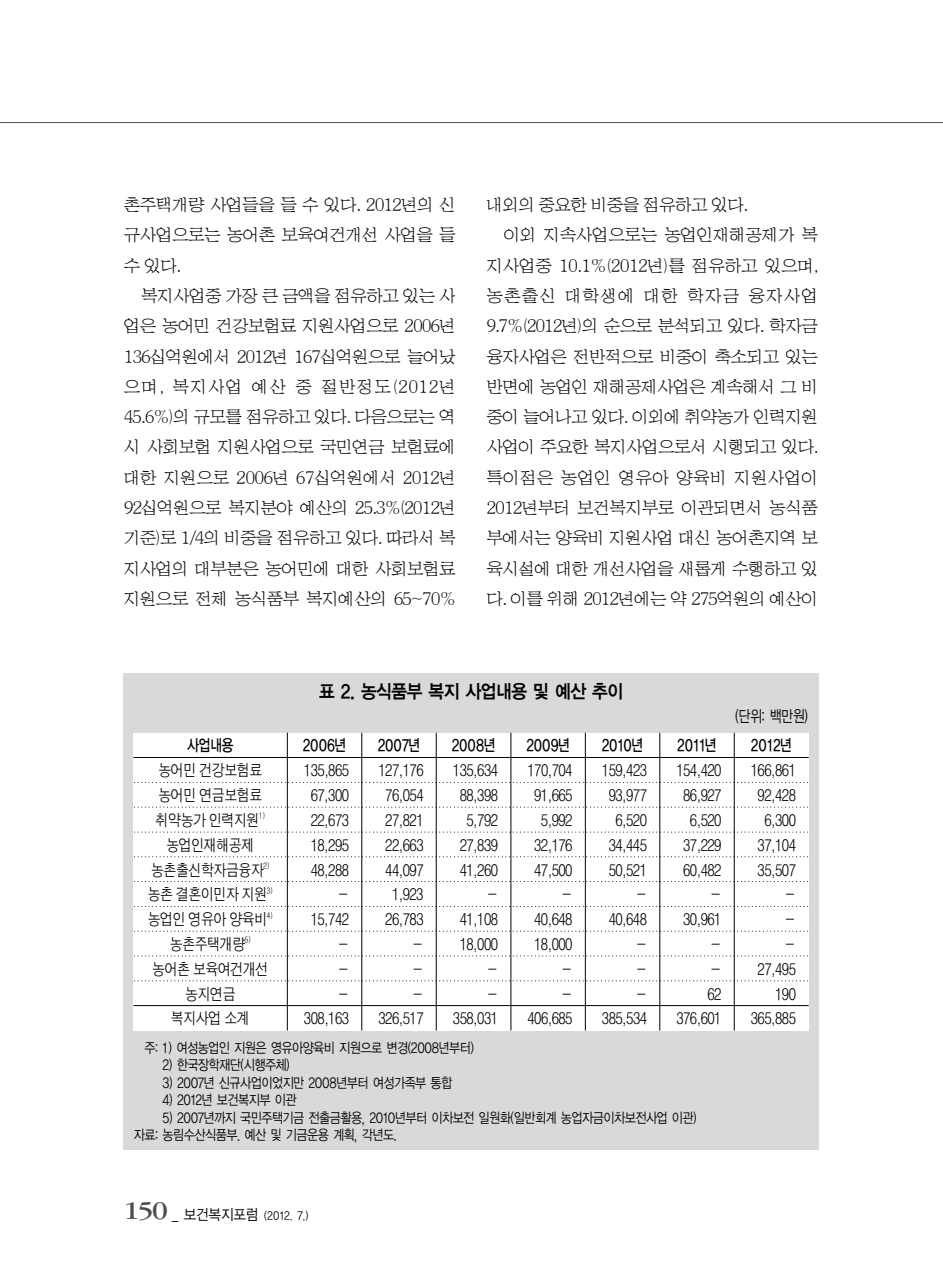
<style>
.page{position:relative;width:943px;height:1287px;background:#fff}
.page>*{position:absolute;margin:0;border:0;box-sizing:border-box;transform-origin:0 0}
.t1{font:18.9px "YGO14";letter-spacing:-.105em;color:#000;scale:.9 1}
.t2{font:17.5px/30.3px "HY Sin Mun Myeong Jo";letter-spacing:-.085em;color:#000;text-align:justify}
.t3{font:17.5px "HY Sin Mun Myeong Jo";letter-spacing:-.065em;color:#000}
.t4{font:17.5px "HY Sin Mun Myeong Jo";letter-spacing:-.04em;color:#000}
.t5{font:17.5px "HY Sin Mun Myeong Jo";letter-spacing:.01em;color:#000}
.t6{font:500 16.1px/24.8px "HY Go Thic";letter-spacing:-.085em;color:#000;text-align:right;scale:.85 1}
.t7{font:16.1px "YGO13";letter-spacing:-.06em;color:#000;scale:.8 1}
.t8{font:16.1px "YGO12";color:#000;scale:.8 1}
.t9{font:14px/17.5px "YGO12";letter-spacing:-.105em;color:#000;scale:.85 1}
.t10{font:11.38px "YGO12";color:#000;scale:.9 1}
.s1{font-family:"Garamand SW";font-size:26.25px;color:#4d4d4d}
.s2{font-size:14.88px}
</style>
<div class="page">
<hr style="left:0;top:122px;width:942px;height:1px;background:#4d4d4d">
<div style="left:123px;top:673px;width:695px;height:476px;background:#d9d9d9"></div>
<div style="left:133px;top:733px;width:675px;height:297px;background:#fff"></div>
<hr style="left:133px;top:757px;width:675px;height:1px;background:#000">
<svg style="left:134px;top:782px;width:674px;height:1px"></svg>
<svg style="left:134px;top:807px;width:674px;height:1px"></svg>
<svg style="left:134px;top:832px;width:674px;height:1px"></svg>
<svg style="left:134px;top:856px;width:674px;height:1px"></svg>
<svg style="left:134px;top:881px;width:674px;height:1px"></svg>
<svg style="left:134px;top:906px;width:674px;height:1px"></svg>
<svg style="left:134px;top:931px;width:674px;height:1px"></svg>
<svg style="left:134px;top:955px;width:674px;height:1px"></svg>
<svg style="left:134px;top:980px;width:674px;height:1px"></svg>
<hr style="left:133px;top:1005px;width:675px;height:1px;background:#000">
<hr style="left:287px;top:733px;width:1px;height:297px;background:#000">
<hr style="left:361px;top:733px;width:1px;height:297px;background:#000">
<hr style="left:435px;top:733px;width:1px;height:297px;background:#000">
<hr style="left:510px;top:733px;width:1px;height:297px;background:#000">
<hr style="left:584px;top:733px;width:1px;height:297px;background:#000">
<hr style="left:659px;top:733px;width:1px;height:297px;background:#000">
<hr style="left:733px;top:733px;width:1px;height:297px;background:#000">
<p class="t2" style="left:123px;top:191px;width:334px">촌주택개량 사업들을 들 수 있다. 2012년의 신 규사업으로는 농어촌 보육여건개선 사업을 들 수 있다.</p>
<p class="t2" style="left:123px;top:282px;width:334px;text-indent:17px">복지사업중 가장 큰 금액을 점유하고 있는 사 업은 농어민 건강보험료 지원사업으로 2006년 136십억원에서 2012년 167십억원으로 늘어났 으며, 복지사업 예산 중 절반정도(2012년 45.6%)의 규모를 점유하고 있다. 다음으로는 역 시 사회보험 지원사업으로 국민연금 보험료에 대한 지원으로 2006년 67십억원에서 2012년 92십억원으로 복지분야 예산의 25.3%(2012년 기준)로 1/4의 비중을 점유하고 있다. 따라서 복 지사업의 대부분은 농어민에 대한 사회보험료 지원으로 전체 농식품부 복지예산의 65~70%</p>
<p class="t2" style="left:486px;top:191px;width:263px">내외의 중요한 비중을 점유하고 있다.</p>
<p class="t2" style="left:503px;top:221px;width:317px">이외 지속사업으로는 농업인재해공제가 복</p>
<p class="t3" style="left:486px;top:258px;width:334px">지사업중 10.1%(2012년)를 점유하고 있으며,</p>
<p class="t5" style="left:486px;top:288px;width:334px">농촌출신 대학생에 대한 학자금 융자사업</p>
<p class="t2" style="left:486px;top:312px;width:334px">9.7%(2012년)의 순으로 분석되고 있다. 학자금</p>
<p class="t2" style="left:486px;top:342px;width:334px">융자사업은 전반적으로 비중이 축소되고 있는</p>
<p class="t2" style="left:486px;top:372px;width:334px">반면에 농업인 재해공제사업은 계속해서 그 비</p>
<p class="t2" style="left:486px;top:403px;width:334px">중이 늘어나고 있다. 이외에 취약농가 인력지원</p>
<p class="t2" style="left:486px;top:433px;width:334px">사업이 주요한 복지사업으로서 시행되고 있다.</p>
<p class="t4" style="left:486px;top:469px;width:334px">특이점은 농업인 영유아 양육비 지원사업이</p>
<p class="t2" style="left:486px;top:494px;width:334px">2012년부터 보건복지부로 이관되면서 농식품</p>
<p class="t2" style="left:486px;top:524px;width:334px">부에서는 양육비 지원사업 대신 농어촌지역 보</p>
<p class="t2" style="left:486px;top:554px;width:334px">육시설에 대한 개선사업을 새롭게 수행하고 있</p>
<p class="t2" style="left:486px;top:584px;width:334px">다. 이를 위해 2012년에는 약 275억원의 예산이</p>
<p class="t1" style="left:318px;top:682px;width:341px">표 2. 농식품부 복지 사업내용 및 예산 추이</p>
<p class="t8" style="left:734px;top:709px;width:94px">(단위: 백만원)</p>
<p class="t7" style="left:187px;top:738px;width:61px">사업내용</p>
<p class="t7" style="left:302px;top:738px;width:57px">2006년</p>
<p class="t6" style="left:303px;top:759px;width:55px">135,865<br>67,300<br>22,673<br>18,295<br>48,288 -<br>15,742 -<br>-<br>-<br>308,163</p>
<p class="t6" style="left:378px;top:759px;width:55px">127,176<br>76,054<br>27,821<br>22,663<br>44,097<br>1,923<br>26,783 -<br>-<br>-<br>326,517</p>
<p class="t6" style="left:452px;top:759px;width:55px">135,634<br>88,398<br>5,792<br>27,839<br>41,260 -<br>41,108<br>18,000 -<br>-<br>358,031</p>
<p class="t6" style="left:527px;top:759px;width:55px">170,704<br>91,665<br>5,992<br>32,176<br>47,500 -<br>40,648<br>18,000 -<br>-<br>406,685</p>
<p class="t6" style="left:601px;top:759px;width:55px">159,423<br>93,977<br>6,520<br>34,445<br>50,521 -<br>40,648 -<br>-<br>-<br>385,534</p>
<p class="t6" style="left:675px;top:759px;width:55px">154,420<br>86,927<br>6,520<br>37,229<br>60,482 -<br>30,961 -<br>-<br>62<br>376,601</p>
<p class="t6" style="left:750px;top:759px;width:55px">166,861<br>92,428<br>6,300<br>37,104<br>35,507 -<br>-<br>-<br>27,495<br>190<br>365,885</p>
<p class="t7" style="left:377px;top:738px;width:56px">2007년</p>
<p class="t7" style="left:451px;top:738px;width:57px">2008년</p>
<p class="t7" style="left:525px;top:738px;width:57px">2009년</p>
<p class="t7" style="left:601px;top:738px;width:54px">2010년</p>
<p class="t7" style="left:676px;top:738px;width:52px">2011년</p>
<p class="t7" style="left:750px;top:738px;width:54px">2012년</p>
<p class="t6" style="left:147px;top:759px;width:150px;text-align:center">농어민 건강보험료 농어민 연금보험료 취약농가 인력지원<sup>1) </sup>농업인재해공제 농촌출신학자금융자<sup>2) </sup>농촌 결혼이민자 지원<sup>3) </sup>농업인 영유아 양육비<sup>4) </sup>농촌주택개량<sup>5)<br></sup>농어촌 보육여건개선 농지연금<br>복지사업 소계</p>
<p class="t9" style="left:144px;top:1039px;width:390px">주: 1) 여성농업인 지원은 영유아양육비 지원으로 변경(2008년부터)</p>
<p class="t9" style="left:162px;top:1057px;width:152px">2) 한국장학재단(시행주체)</p>
<p class="t9" style="left:162px;top:1074px;width:343px">3) 2007년 신규사업이었지만 2008년부터 여성가족부 통합</p>
<p class="t9" style="left:162px;top:1092px;width:160px">4) 2012년 보건복지부 이관</p>
<p class="t9" style="left:133px;top:1109px;width:664px;text-indent:29px">5) 2007년까지 국민주택기금 전출금활용, 2010년부터 이차보전 일원화(일반회계 농업자금이차보전사업 이관) 자료: 농림수산식품부. 예산 및 기금운용 계획, 각년도.</p>
<p class="t10" style="left:123px;top:1210px;width:207px"><span class="s1">150</span> <span class="s2">_ 보건복지포럼</span> (2012. 7.)</p>
</div>
